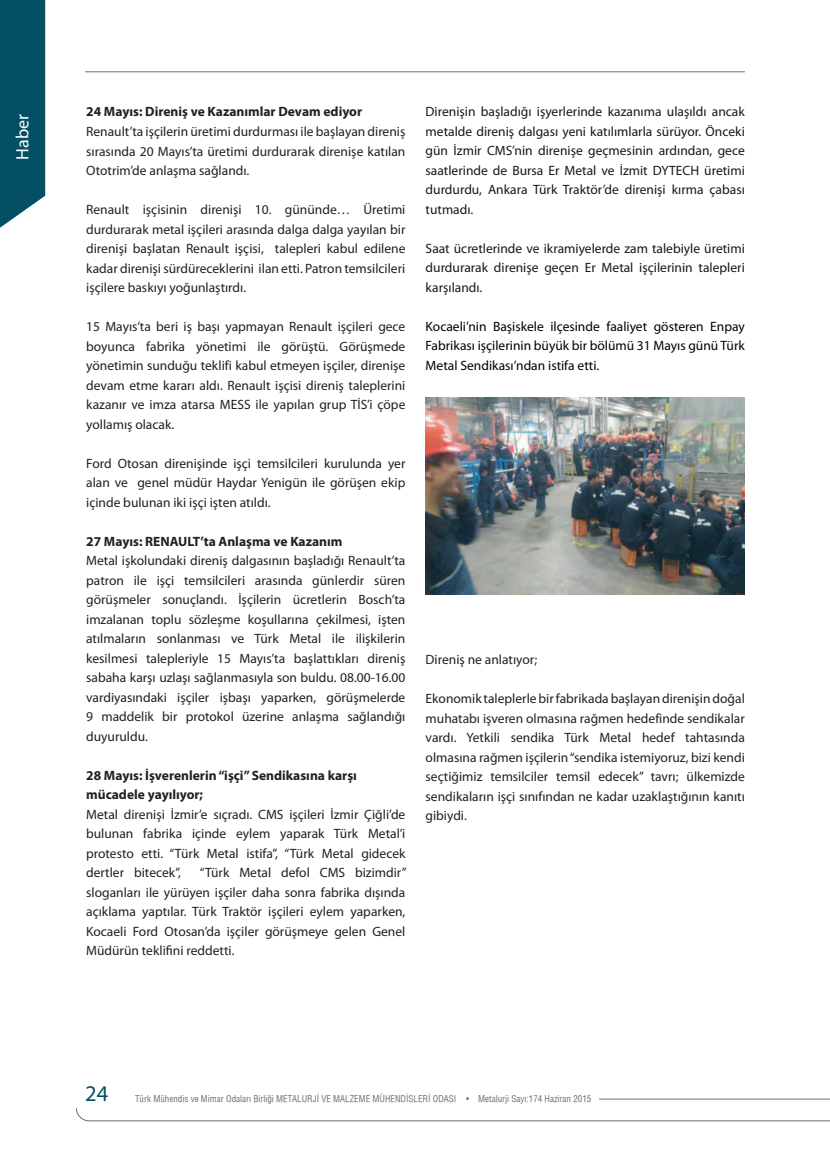
<style>
.page{position:relative;width:830px;height:1170px;background:#fff}
.page>*{position:absolute;margin:0;border:0;box-sizing:border-box;transform-origin:0 0}
.t1{font:22.5px "Myriad Pro";color:#054f64}
.t2{font:18px "Myriad Pro";color:#fff}
.t3{font:13.5px/19.5px "Myriad Pro";color:#231f20;text-align:justify}
.t4{font:13.5px/19.5px "Myriad Pro";color:#181818;text-align:justify}
.t5{font:700 13.5px/19.5px "Myriad Pro";color:#231f20}
.t6{font:13.5px/19.5px "Myriad Pro";color:#010203;text-align:justify}
.t7{font:9px "Helvetica Condensed X Book";color:#6d6f71}
</style>
<div class="page">
<hr style="left:85px;top:72px;width:659px;height:1px;background:#6d6f71">
<svg style="left:76px;top:1098px;width:753px;height:23px"></svg>
<svg style="left:0;top:0;width:45px;height:228px;background:#165b6f"></svg>
<img style="left:425px;top:398px;width:319px;height:196px">
<h2 class="t2" style="left:11px;top:160px;width:47px;rotate:-90deg">Haber</h2>
<p class="t5" style="left:86px;top:102px;width:277px">24 Mayıs: Direniş ve Kazanımlar Devam ediyor</p>
<p class="t3" style="left:86px;top:121px;width:320px">Renault’ta işçilerin üretimi durdurması ile başlayan direniş sırasında 20 Mayıs’ta üretimi durdurarak direnişe katılan Ototrim’de anlaşma sağlandı.</p>
<p class="t3" style="left:86px;top:199px;width:320px">Renault işçisinin direnişi 10. gününde… Üretimi durdurarak metal işçileri arasında dalga dalga yayılan bir direnişi başlatan Renault işçisi, talepleri kabul edilene kadar direnişi sürdüreceklerini ilan etti. Patron temsilcileri işçilere baskıyı yoğunlaştırdı.</p>
<p class="t3" style="left:86px;top:316px;width:320px">15 Mayıs’ta beri iş başı yapmayan Renault işçileri gece boyunca fabrika yönetimi ile görüştü. Görüşmede yönetimin sunduğu teklifi kabul etmeyen işçiler, direnişe devam etme kararı aldı. Renault işçisi direniş taleplerini kazanır ve imza atarsa MESS ile yapılan grup TİS’i çöpe yollamış olacak.</p>
<p class="t3" style="left:86px;top:453px;width:320px">Ford Otosan direnişinde işçi temsilcileri kurulunda yer alan ve genel müdür Haydar Yenigün ile görüşen ekip içinde bulunan iki işçi işten atıldı.</p>
<p class="t5" style="left:86px;top:531px;width:258px">27 Mayıs: RENAULT’ta Anlaşma ve Kazanım</p>
<p class="t3" style="left:86px;top:550px;width:320px">Metal işkolundaki direniş dalgasının başladığı Renault’ta patron ile işçi temsilcileri arasında günlerdir süren görüşmeler sonuçlandı. İşçilerin ücretlerin Bosch’ta imzalanan toplu sözleşme koşullarına çekilmesi, işten atılmaların sonlanması ve Türk Metal ile ilişkilerin kesilmesi talepleriyle 15 Mayıs’ta başlattıkları direniş sabaha karşı uzlaşı sağlanmasıyla son buldu. 08.00-16.00 vardiyasındaki işçiler işbaşı yaparken, görüşmelerde 9 maddelik bir protokol üzerine anlaşma sağlandığı duyuruldu.</p>
<p class="t5" style="left:86px;top:765px;width:272px">28 Mayıs: İşverenlerin “işçi” Sendikasına karşı mücadele yayılıyor;</p>
<p class="t3" style="left:86px;top:804px;width:320px">Metal direnişi İzmir’e sıçradı. CMS işçileri İzmir Çiğli’de bulunan fabrika içinde eylem yaparak Türk Metal’i protesto etti. “Türk Metal istifa”, “Türk Metal gidecek dertler bitecek”,</p>
<p class="t3" style="left:86px;top:862px;width:322px;text-indent:113px">“Türk Metal defol CMS bizimdir” sloganları ile yürüyen işçiler daha sonra fabrika dışında açıklama yaptılar. Türk Traktör işçileri eylem yaparken, Kocaeli Ford Otosan’da işçiler görüşmeye gelen Genel Müdürün teklifini reddetti.</p>
<p class="t4" style="left:425px;top:102px;width:320px">Direnişin başladığı işyerlerinde kazanıma ulaşıldı ancak metalde direniş dalgası yeni katılımlarla sürüyor. Önceki gün İzmir CMS’nin direnişe geçmesinin ardından, gece saatlerinde de Bursa Er Metal ve İzmit DYTECH üretimi durdurdu, Ankara Türk Traktör’de direnişi kırma çabası tutmadı.</p>
<p class="t4" style="left:425px;top:238px;width:320px">Saat ücretlerinde ve ikramiyelerde zam talebiyle üretimi durdurarak direnişe geçen Er Metal işçilerinin talepleri karşılandı.</p>
<p class="t6" style="left:425px;top:316px;width:320px">Kocaeli’nin Başiskele ilçesinde faaliyet gösteren Enpay Fabrikası işçilerinin büyük bir bölümü 31 Mayıs günü Türk Metal Sendikası’ndan istifa etti.</p>
<p class="t3" style="left:425px;top:649px;width:113px">Direniş ne anlatıyor;</p>
<p class="t3" style="left:425px;top:688px;width:320px">Ekonomik taleplerle bir fabrikada başlayan direnişin doğal muhatabı işveren olmasına rağmen hedefinde sendikalar vardı. Yetkili sendika Türk Metal hedef tahtasında olmasına rağmen işçilerin “sendika istemiyoruz, bizi kendi seçtiğimiz temsilciler temsil edecek” tavrı; ülkemizde sendikaların işçi sınıfından ne kadar uzaklaştığının kanıtı gibiydi.</p>
<h1 class="t1" style="left:85px;top:1079px;width:25px">24</h1>
<p class="t7" style="left:135px;top:1093px;width:457px">Türk Mühendis ve Mimar Odaları Birliği METALURJİ VE MALZEME MÜHENDİSLERİ ODASI • Metalurji Sayı:174 Haziran 2015</p>
</div>
